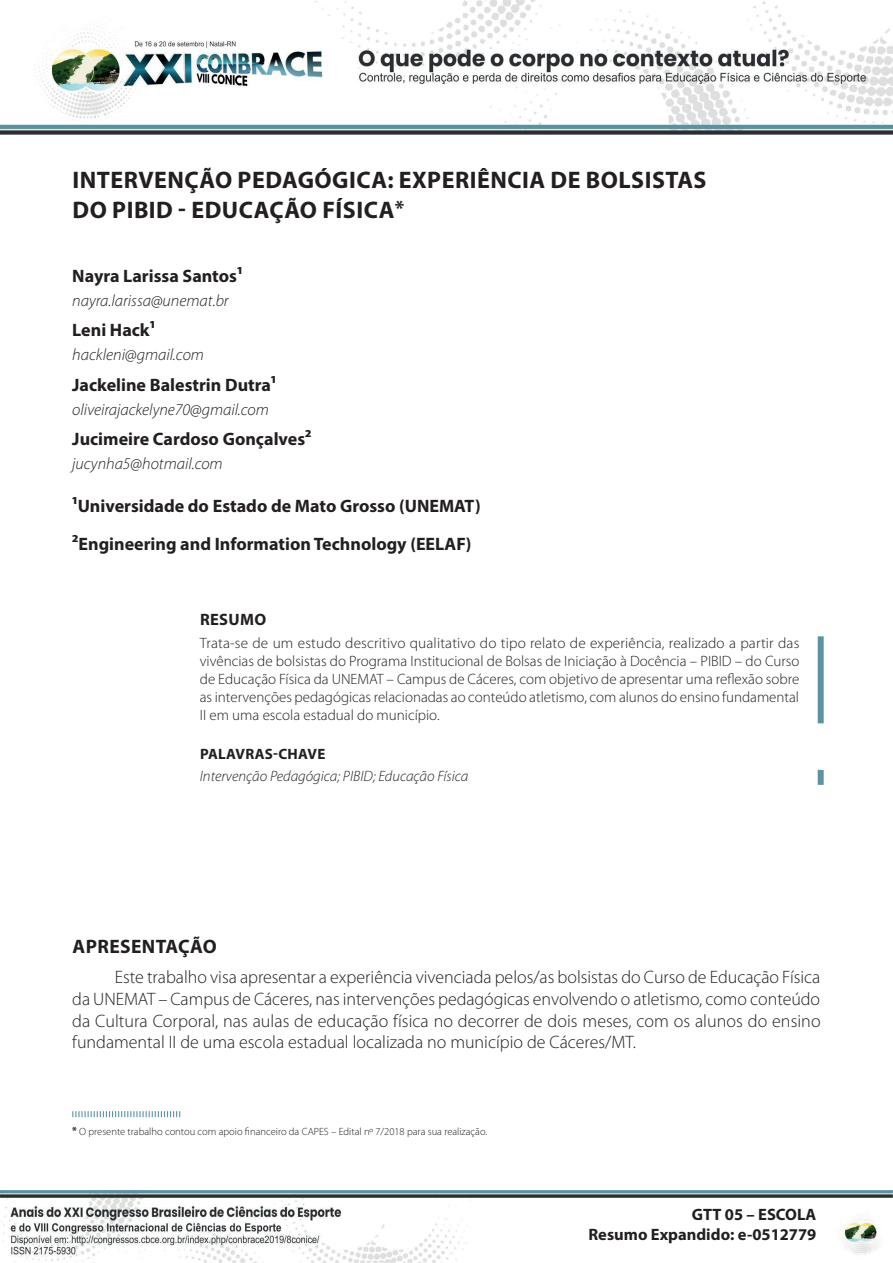
<style>
.page{position:relative;width:893px;height:1263px;background:#fff}
.page>*{position:absolute;margin:0;border:0;box-sizing:border-box;transform-origin:0 0}
.t1{font:700 24px/30px "Myriad Pro";letter-spacing:.02em;color:#231f20}
.t2{font:700 19.5px "Myriad Pro";letter-spacing:.02em;color:#231f20}
.t3{font:300 18px/21.6px "Myriad Pro";color:#231f20;text-align:justify}
.t4{font:700 18px/38.5px "Myriad Pro";color:#231f20}
.t5{font:italic 300 16.5px "Myriad Pro";color:#231f20}
.t6{font:700 16.5px/19.8px "Myriad Pro";color:#231f20;text-align:right}
.t7{font:300 15px/18px "Myriad Pro";color:#231f20;text-align:justify}
.t8{font:italic 300 15px "Myriad Pro";color:#231f20}
.t9{font:700 15px "Myriad Pro";letter-spacing:.02em;color:#231f20}
.t10{font:300 10.5px "Myriad Pro";color:#231f20}
.s1{font-size:21px}
.s2{font-weight:700}
</style>
<div class="page">
<img style="left:0;top:0;width:893px;height:134px">
<img style="left:0;top:1190px;width:893px;height:73px">
<div style="left:818px;top:636px;width:6px;height:87px;background:#5c93a4"></div>
<div style="left:818px;top:770px;width:6px;height:15px;background:#5c93a4"></div>
<svg style="left:72px;top:1111px;width:108px;height:6px"></svg>
<h1 class="t1" style="left:73px;top:164px;width:636px">INTERVENÇÃO PEDAGÓGICA: EXPERIÊNCIA DE BOLSISTAS<br>DO PIBID - EDUCAÇÃO FÍSICA<span class="s1">*</span><sup>1</sup></h1>
<p class="t4" style="left:72px;top:256px;width:172px">Nayra Larissa Santos1</p>
<p class="t5" style="left:72px;top:291px;width:158px">nayra.larissa@unemat.br</p>
<p class="t4" style="left:72px;top:310px;width:84px">Leni Hack1</p>
<p class="t5" style="left:72px;top:345px;width:133px">hackleni@gmail.com</p>
<p class="t4" style="left:72px;top:365px;width:206px">Jackeline Balestrin Dutra1</p>
<p class="t5" style="left:72px;top:399px;width:198px">oliveirajackelyne70@gmail.com</p>
<p class="t4" style="left:72px;top:419px;width:241px">Jucimeire Cardoso Gonçalves2</p>
<p class="t5" style="left:72px;top:453px;width:152px">jucynha5@hotmail.com</p>
<p class="t4" style="left:72px;top:486px;width:410px">1Universidade do Estado de Mato Grosso (UNEMAT)<br>2Engineering and Information Technology (EELAF)</p>
<p class="t6" style="left:200px;top:609px;width:68px">RESUMO</p>
<p class="t7" style="left:200px;top:633px;width:601px">Trata-se de um estudo descritivo qualitativo do tipo relato de experiência, realizado a partir das vivências de bolsistas do Programa Institucional de Bolsas de Iniciação à Docência – PIBID – do Curso de Educação Física da UNEMAT – Campus de Cáceres, com objetivo de apresentar uma reflexão sobre as intervenções pedagógicas relacionadas ao conteúdo atletismo, com alunos do ensino fundamental II em uma escola estadual do município.</p>
<p class="t9" style="left:200px;top:744px;width:127px">PALAVRAS-CHAVE</p>
<p class="t8" style="left:200px;top:767px;width:270px">Intervenção Pedagógica; PIBID; Educação Física</p>
<h2 class="t2" style="left:72px;top:934px;width:146px">APRESENTAÇÃO</h2>
<p class="t3" style="left:72px;top:966px;width:750px;text-indent:43px">Este trabalho visa apresentar a experiência vivenciada pelos/as bolsistas do Curso de Educação Física da UNEMAT – Campus de Cáceres, nas intervenções pedagógicas envolvendo o atletismo, como conteúdo da Cultura Corporal, nas aulas de educação física no decorrer de dois meses, com os alunos do ensino fundamental II de uma escola estadual localizada no município de Cáceres/MT.</p>
<p class="t10" style="left:72px;top:1125px;width:416px"><span class="s2">*</span> O presente trabalho contou com apoio financeiro da CAPES – Edital nº 7/2018 para sua realização.</p>
<p class="t6" style="left:588px;top:1204px;width:229px">GTT 05 – ESCOLA<br>Resumo Expandido: e-0512779</p>
</div>
